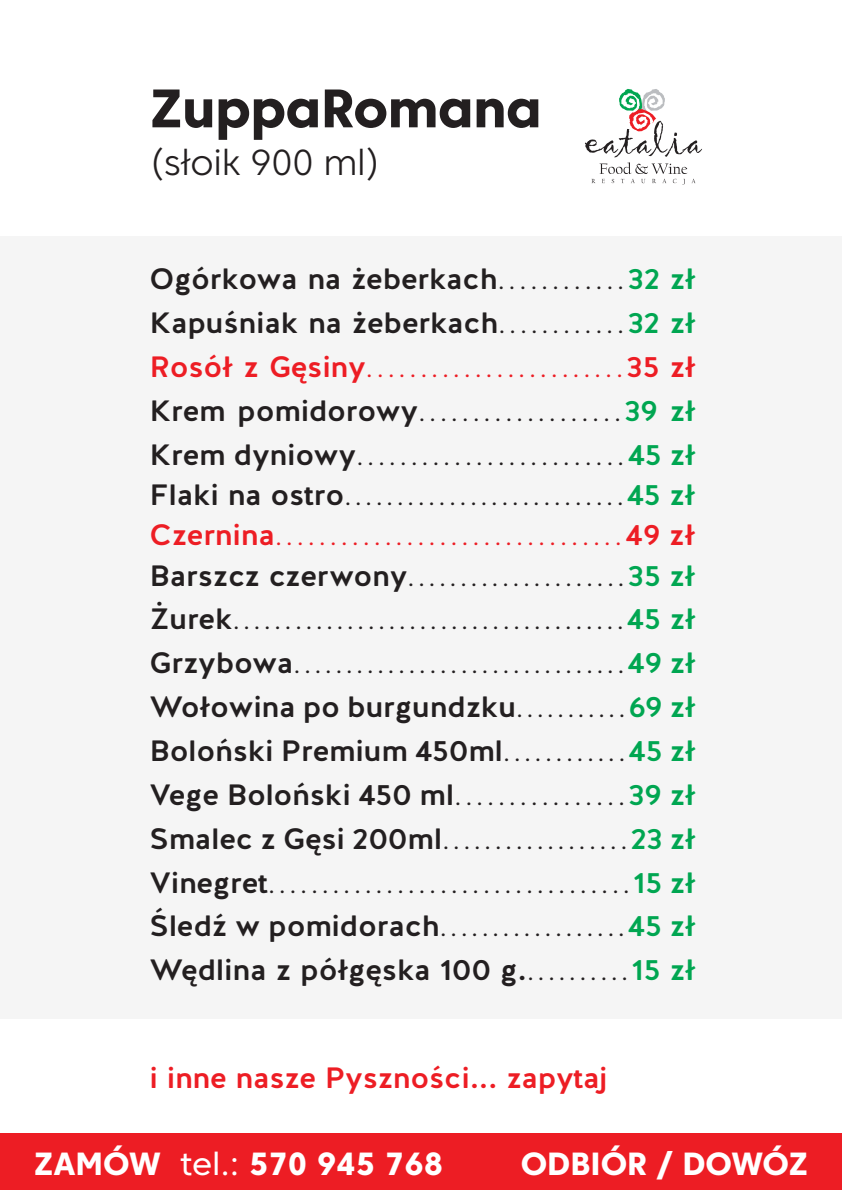
<style>
.page{position:relative;width:842px;height:1191px;background:#fff}
.page>*{position:absolute;margin:0;border:0;box-sizing:border-box;transform-origin:0 0}
.t1{font:800 54px "Core Sans C 75";letter-spacing:-.005em;color:#231f20}
.t2{font:300 36px "Core Sans C 35";letter-spacing:-.005em;color:#231f20}
.t3{font:800 32px "Core Sans C 75";color:#fff}
.t4{font:300 29.4px/43.8px "Halis R";color:#231f20;text-align:justify;scale:1.04 1}
.t5{font:500 29.4px "Halis R";letter-spacing:-.01em;color:#ed1d24;scale:1.04 1}
.s1{font-weight:500}
.s2{font-weight:500;color:#00a651}
.s3{font-weight:500;color:#ed1d24}
.s4{color:#ed1d24}
.s5{font-family:"Core Sans C 45";font-weight:400}
</style>
<div class="page">
<svg style="left:585px;top:89px;width:117px;height:96px"></svg>
<div style="left:0;top:236px;width:842px;height:783px;background:#f1f1f2"></div>
<div style="left:0;top:1133px;width:842px;height:57px;background:#ed1d24"></div>
<h1 class="t1" style="left:150px;top:75px;width:394px">ZuppaRomana</h1>
<p class="t2" style="left:150px;top:140px;width:233px">(słoik 900 ml)</p>
<p class="t4" style="left:150px;top:258px;width:527px"><span class="s1">Ogórkowa na żeberkach</span>............<span class="s2">32 zł </span><span class="s1">Kapuśniak na żeberkach</span>............<span class="s2">32 zł </span><span class="s3">Rosół z Gęsiny</span><span class="s4">........................</span><span class="s3">35 zł </span><span class="s1">Krem pomidorowy</span>...................<span class="s2">39 zł </span><span class="s1">Krem dyniowy</span>.........................<span class="s2">45 zł</span></p>
<p class="t4" style="left:150px;top:476px;width:527px;line-height:40.2px"><span class="s1">Flaki na ostro</span>...........................<span class="s2">45 zł </span><span class="s3">Czernina</span><span class="s4">................................</span><span class="s3">49 zł </span><span class="s1">Barszcz czerwony</span>.....................<span class="s2">35 zł</span></p>
<p class="t4" style="left:150px;top:598px;width:527px"><span class="s1">Żurek</span>......................................<span class="s2">45 zł </span><span class="s1">Grzybowa</span>................................<span class="s2">49 zł </span><span class="s1">Wołowina po burgundzku</span>...........<span class="s2">69 zł </span><span class="s1">Boloński Premium 450ml</span>............<span class="s2">45 zł </span><span class="s1">Vege Boloński 450 ml</span>................<span class="s2">39 zł </span><span class="s1">Smalec z Gęsi 200ml</span>..................<span class="s2">23 zł </span><span class="s1">Vinegret</span>..................................<span class="s2">15 zł </span><span class="s1">Śledź w pomidorach</span>..................<span class="s2">45 zł </span><span class="s1">Wędlina z półgęska 100 g.</span>..........<span class="s2">15 zł</span></p>
<p class="t5" style="left:150px;top:1059px;width:442px">i inne nasze Pyszności... zapytaj</p>
<p class="t3" style="left:34px;top:1143px;width:411px">ZAMÓW <span class="s5">tel.:</span> 570 945 768</p>
<p class="t3" style="left:521px;top:1143px;width:289px">ODBIÓR / DOWÓZ</p>
</div>
